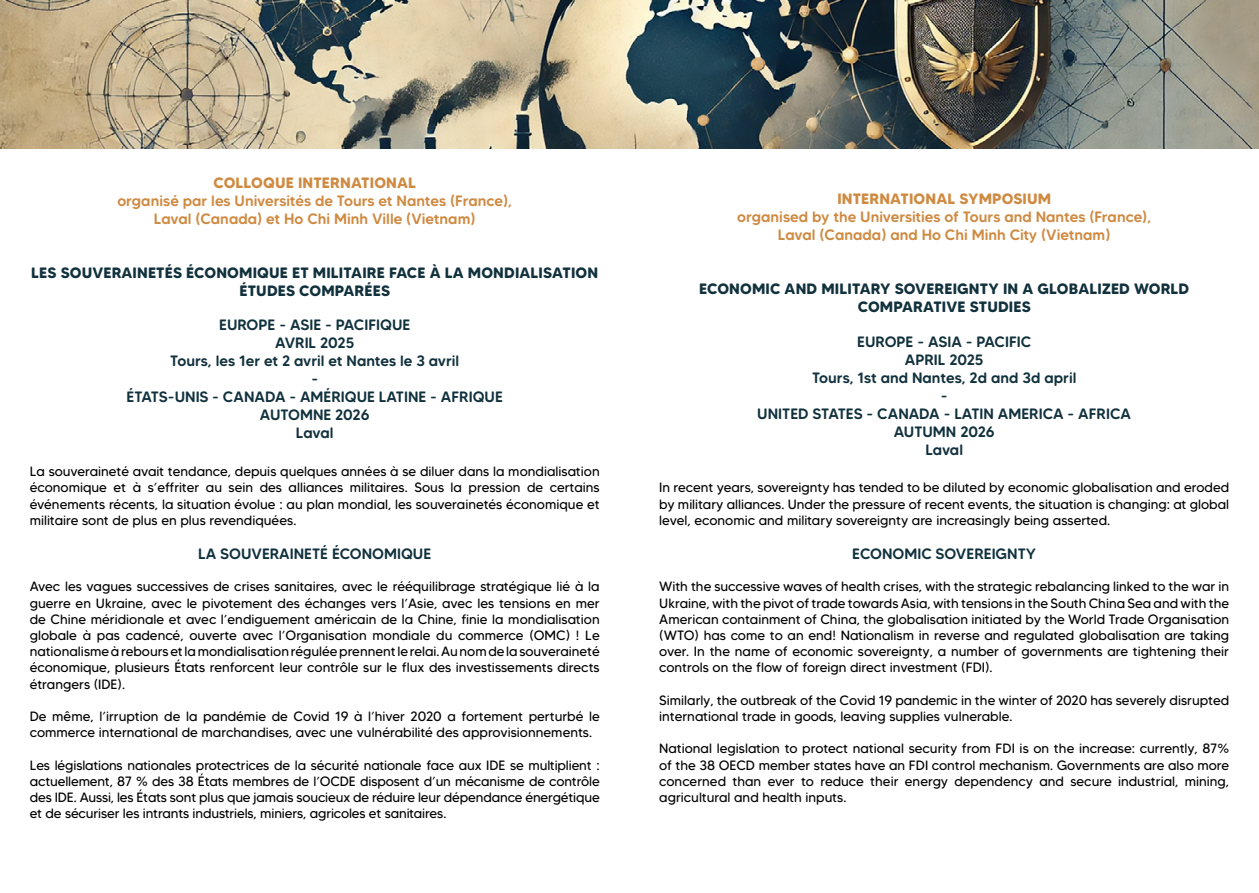
<style>
.page{position:relative;width:1259px;height:893px;background:#fff}
.page>*{position:absolute;margin:0;border:0;box-sizing:border-box;transform-origin:0 0}
.t1{font:500 15px/18px "MADE Tommy Soft";color:#11313d;text-align:center}
.t2{font:500 15px/18px "MADE Tommy Soft";color:#cf8a42;text-align:center}
.t3{font:700 15px/18px "MADE Tommy Soft";letter-spacing:.01em;color:#11313d;text-align:center}
.t4{font:700 15px "MADE Tommy Soft";letter-spacing:.01em;color:#cf8a42}
.t5{font:13.5px/16.2px "MADE Tommy Soft";color:#000;text-align:justify}
</style>
<div class="page">
<img style="left:0;top:0;width:1259px;height:149px">
<p class="t4" style="left:213px;top:174px;width:204px">COLLOQUE INTERNATIONAL</p>
<p class="t2" style="left:117px;top:192px;width:396px">organisé par les Universités de Tours et Nantes (France),<br>Laval (Canada) et Ho Chi Minh Ville (Vietnam)</p>
<p class="t3" style="left:31px;top:264px;width:568px">LES SOUVERAINETÉS ÉCONOMIQUE ET MILITAIRE FACE À LA MONDIALISATION<br>ÉTUDES COMPARÉES</p>
<p class="t1" style="left:127px;top:316px;width:378px">EUROPE - ASIE - PACIFIQUE<br>AVRIL 2025<br>Tours, les 1er et 2 avril et Nantes le 3 avril<br>-<br>ÉTATS-UNIS - CANADA - AMÉRIQUE LATINE - AFRIQUE<br>AUTOMNE 2026<br>Laval</p>
<p class="t5" style="left:30px;top:463px;width:571px">La souveraineté avait tendance, depuis quelques années à se diluer dans la mondialisation économique et à s’effriter au sein des alliances militaires. Sous la pression de certains événements récents, la situation évolue : au plan mondial, les souverainetés économique et militaire sont de plus en plus revendiquées.</p>
<p class="t1" style="left:198px;top:545px;width:234px">LA SOUVERAINETÉ ÉCONOMIQUE</p>
<p class="t5" style="left:30px;top:578px;width:571px">Avec les vagues successives de crises sanitaires, avec le rééquilibrage stratégique lié à la guerre en Ukraine, avec le pivotement des échanges vers l’Asie, avec les tensions en mer de Chine méridionale et avec l’endiguement américain de la Chine, finie la mondialisation globale à pas cadencé, ouverte avec l’Organisation mondiale du commerce (OMC) ! Le nationalisme à rebours et la mondialisation régulée prennent le relai. Au nom de la souveraineté économique, plusieurs États renforcent leur contrôle sur le flux des investissements directs étrangers (IDE).</p>
<p class="t5" style="left:30px;top:708px;width:571px">De même, l’irruption de la pandémie de Covid 19 à l’hiver 2020 a fortement perturbé le commerce international de marchandises, avec une vulnérabilité des approvisionnements.</p>
<p class="t5" style="left:30px;top:757px;width:571px">Les législations nationales protectrices de la sécurité nationale face aux IDE se multiplient : actuellement, 87 % des 38 États membres de l’OCDE disposent d’un mécanisme de contrôle des IDE. Aussi, les États sont plus que jamais soucieux de réduire leur dépendance énergétique et de sécuriser les intrants industriels, miniers, agricoles et sanitaires.</p>
<p class="t4" style="left:837px;top:190px;width:215px">INTERNATIONAL SYMPOSIUM</p>
<p class="t2" style="left:737px;top:208px;width:415px">organised by the Universities of Tours and Nantes (France),<br>Laval (Canada) and Ho Chi Minh City (Vietnam)</p>
<p class="t3" style="left:699px;top:280px;width:492px">ECONOMIC AND MILITARY SOVEREIGNTY IN A GLOBALIZED WORLD<br>COMPARATIVE STUDIES</p>
<p class="t1" style="left:757px;top:332px;width:375px">EUROPE - ASIA - PACIFIC<br>APRIL 2025<br>Tours, 1st and Nantes, 2d and 3d april<br>-<br>UNITED STATES - CANADA - LATIN AMERICA - AFRICA<br>AUTUMN 2026<br>Laval</p>
<p class="t5" style="left:659px;top:479px;width:571px">In recent years, sovereignty has tended to be diluted by economic globalisation and eroded by military alliances. Under the pressure of recent events, the situation is changing: at global level, economic and military sovereignty are increasingly being asserted.</p>
<p class="t1" style="left:852px;top:545px;width:185px">ECONOMIC SOVEREIGNTY</p>
<p class="t5" style="left:659px;top:578px;width:571px">With the successive waves of health crises, with the strategic rebalancing linked to the war in Ukraine, with the pivot of trade towards Asia, with tensions in the South China Sea and with the American containment of China, the globalisation initiated by the World Trade Organisation (WTO) has come to an end! Nationalism in reverse and regulated globalisation are taking over. In the name of economic sovereignty, a number of governments are tightening their controls on the flow of foreign direct investment (FDI).</p>
<p class="t5" style="left:659px;top:692px;width:571px">Similarly, the outbreak of the Covid 19 pandemic in the winter of 2020 has severely disrupted international trade in goods, leaving supplies vulnerable.</p>
<p class="t5" style="left:659px;top:740px;width:571px">National legislation to protect national security from FDI is on the increase: currently, 87% of the 38 OECD member states have an FDI control mechanism. Governments are also more concerned than ever to reduce their energy dependency and secure industrial, mining, agricultural and health inputs.</p>
</div>
